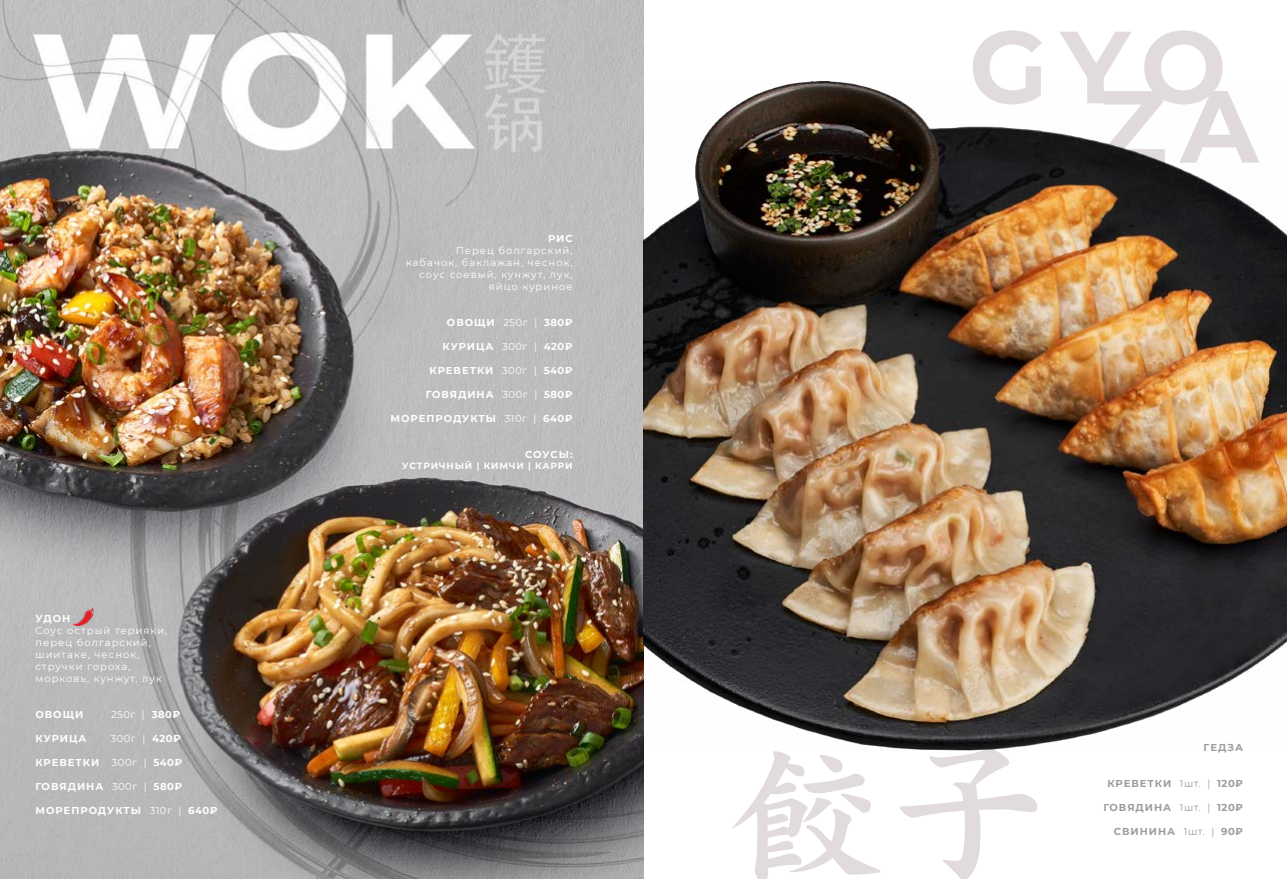
<style>
.page{position:relative;width:1287px;height:879px;background:#fff}
.page>*{position:absolute;margin:0;border:0;box-sizing:border-box;transform-origin:0 0}
.t1{font:160.4px "DF Kai Sho SB WIN RKSJ H";color:#e1dcdb}
.t2{font:700 102.3px "Montserrat";color:#e1dcdb}
.t3{font:10px "Montserrat";letter-spacing:.1em;color:#fff}
.t4{font:700 10px "Montserrat";letter-spacing:.095em;color:#fff}
.t5{font:700 10px "Montserrat";letter-spacing:.1em;color:#9d9d9c}
.t6{font:700 9px "Montserrat";letter-spacing:.09em;color:#fff}
.s1{font-weight:700}
.s2{font-weight:400}
</style>
<div class="page">
<img style="left:0;top:0;width:643px;height:879px">
<img style="left:74px;top:609px;width:19px;height:16px">
<img style="left:643px;top:81px;width:644px;height:669px">
<p class="t4" style="left:35px;top:611px;width:36px">УДОН</p>
<p class="t3" style="left:35px;top:623px;width:133px">Соус острый терияки,</p>
<p class="t3" style="left:35px;top:635px;width:117px">перец болгарский,</p>
<p class="t3" style="left:35px;top:647px;width:105px">шиитаке, чеснок,</p>
<p class="t3" style="left:35px;top:659px;width:96px">стручки гороха,</p>
<p class="t3" style="left:35px;top:671px;width:128px">морковь, кунжут, лук</p>
<p class="t4" style="left:35px;top:707px;width:49px">ОВОЩИ</p>
<p class="t3" style="left:111px;top:707px;width:71px">250г | <span class="s1">380₽</span></p>
<p class="t4" style="left:35px;top:731px;width:53px">КУРИЦА</p>
<p class="t3" style="left:111px;top:731px;width:72px">300г | <span class="s1">420₽</span></p>
<p class="t4" style="left:35px;top:755px;width:148px">КРЕВЕТКИ <span class="s2">300г |</span> 540₽</p>
<p class="t4" style="left:35px;top:779px;width:148px">ГОВЯДИНА <span class="s2">300г |</span> 580₽</p>
<p class="t4" style="left:35px;top:803px;width:184px">МОРЕПРОДУКТЫ <span class="s2">310г |</span> 640₽</p>
<p class="t4" style="left:548px;top:231px;width:26px">РИС</p>
<p class="t3" style="left:456px;top:243px;width:118px">Перец болгарский,</p>
<p class="t3" style="left:406px;top:255px;width:168px">кабачок, баклажан, чеснок,</p>
<p class="t3" style="left:419px;top:267px;width:155px">соус соевый, кунжут, лук,</p>
<p class="t3" style="left:489px;top:279px;width:85px">яйцо куриное</p>
<p class="t4" style="left:447px;top:315px;width:127px">ОВОЩИ <span class="s2">250г |</span> 380₽</p>
<p class="t4" style="left:442px;top:339px;width:132px">КУРИЦА <span class="s2">300г |</span> 420₽</p>
<p class="t4" style="left:430px;top:363px;width:144px">КРЕВЕТКИ <span class="s2">300г |</span> 540₽</p>
<p class="t4" style="left:426px;top:387px;width:148px">ГОВЯДИНА <span class="s2">300г |</span> 580₽</p>
<p class="t4" style="left:390px;top:411px;width:184px">МОРЕПРОДУКТЫ <span class="s2">310г |</span> 640₽</p>
<p class="t4" style="left:525px;top:447px;width:49px">СОУСЫ:</p>
<p class="t6" style="left:402px;top:459px;width:172px">УСТРИЧНЫЙ | КИМЧИ | КАРРИ</p>
<p class="t2" style="left:969px;top:-7px;width:259px">GYO</p>
<p class="t2" style="left:1098px;top:53px;width:162px">ZA</p>
<p class="t1" style="left:727px;top:733px;width:322px">餃子</p>
<p class="t5" style="left:1203px;top:740px;width:41px">ГЕДЗА</p>
<p class="t5" style="left:1107px;top:776px;width:137px">КРЕВЕТКИ <span class="s2">1шт. |</span> 120₽</p>
<p class="t5" style="left:1103px;top:800px;width:141px">ГОВЯДИНА <span class="s2">1шт. |</span> 120₽</p>
<p class="t5" style="left:1114px;top:824px;width:131px">СВИНИНА <span class="s2">1шт. |</span> 90₽</p>
</div>
